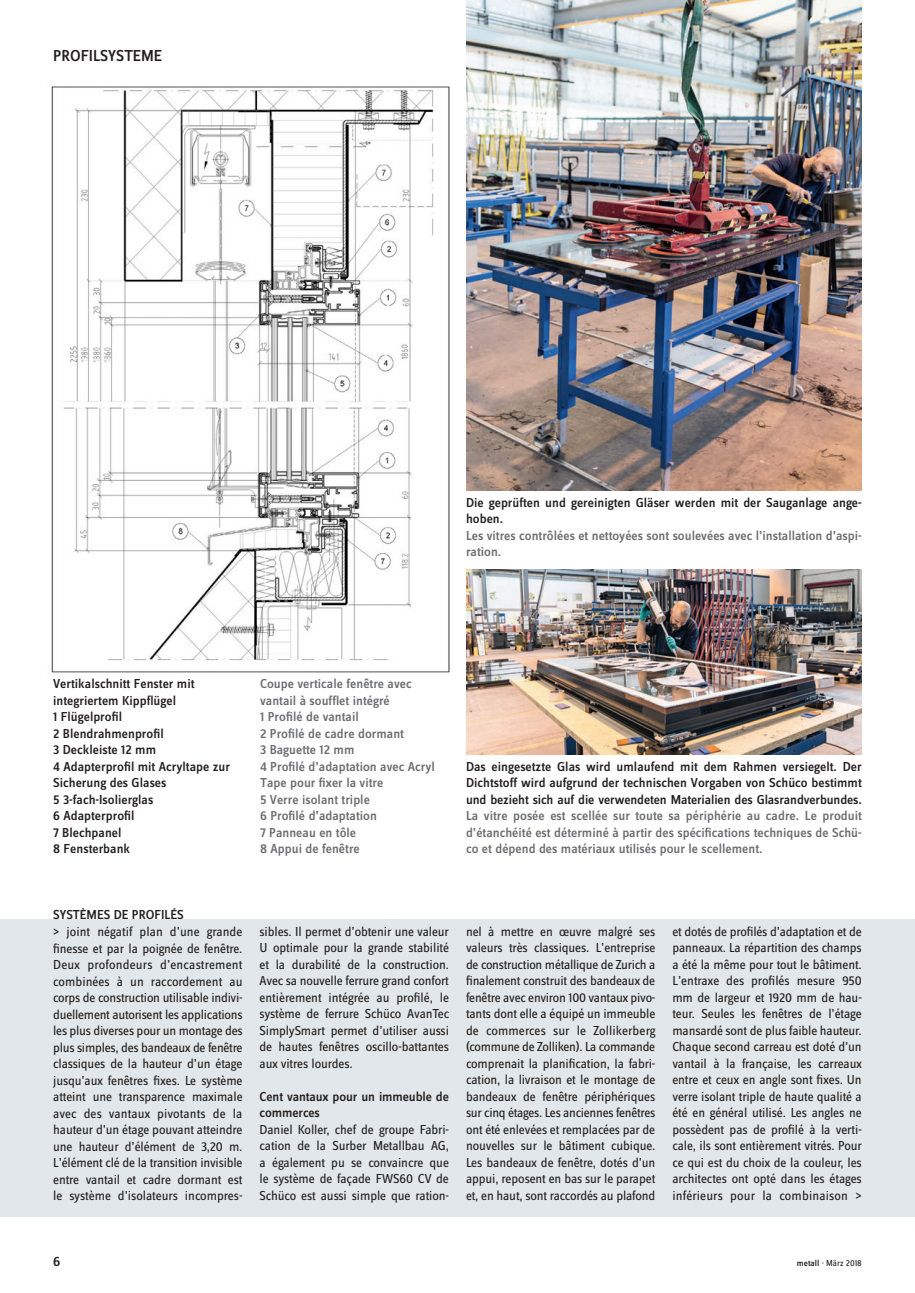
<style>
.page{position:relative;width:915px;height:1293px;background:#fff}
.page>*{position:absolute;margin:0;border:0;box-sizing:border-box;transform-origin:0 0}
.DE_rubrik_11{font:500 16.5px "Zine Sans Dis";color:#231f20}
.t1{font:500 14.25px "Zine Sans Dis";color:#231f20}
.FR_Grundtext_ohne_EZ{font:13.5px/16.5px "Zine Sans Dis";letter-spacing:-.01em;color:#231f20;text-align:justify}
.DE_Grundtext_o_EZ{font:500 13.5px/16.5px "Zine Sans Dis";color:#231f20}
.DE_Legende_9__medium{font:500 13.5px/16.5px "Zine Sans Dis";color:#6c6d70}
.DE_Grundtext_o_EZ-2{font:500 13.5px/16.5px "Zine Sans Dis";color:#6c6d70}
.FR_Grundtext_ohne_EZ-2{font:500 13.5px/16.5px "Zine Sans Dis";letter-spacing:-.01em;color:#231f20}
.FR_rubrik_9__med{font:500 13.5px "Zine Sans Dis";color:#231f20}
.t2{font:9px "Zine Sans Dis";color:#231f20}
.s1{color:#6c6d70}
.s2{font-weight:500}
</style>
<div class="page">
<div style="left:0;top:919px;width:914px;height:297px;background:#e1e7ea"></div>
<img style="left:51px;top:86px;width:399px;height:587px">
<img style="left:466px;top:0;width:395px;height:490px">
<img style="left:466px;top:570px;width:395px;height:184px">
<p class="DE_rubrik_11" style="left:53px;top:48px;width:110px">PROFILSYSTEME</p>
<p class="DE_Grundtext_o_EZ" style="left:466px;top:495px;width:397px">Die geprüften und gereinigten Gläser werden mit der Sauganlage ange&shy;hoben.</p>
<p class="DE_Grundtext_o_EZ-2" style="left:466px;top:528px;width:397px">Les vitres contrôlées et nettoyées sont soulevées avec l’installation d’aspi&shy;ration.</p>
<p class="DE_Grundtext_o_EZ" style="left:53px;top:676px;width:143px">Vertikalschnitt Fenster mit</p>
<p class="DE_Grundtext_o_EZ" style="left:53px;top:693px;width:124px">integriertem Kippflügel</p>
<p class="DE_Grundtext_o_EZ" style="left:53px;top:709px;width:70px">1 Flügelprofil</p>
<p class="DE_Grundtext_o_EZ" style="left:53px;top:726px;width:112px">2 Blendrahmenprofil</p>
<p class="DE_Grundtext_o_EZ" style="left:53px;top:742px;width:104px">3 Deckleiste 12 mm</p>
<p class="DE_Grundtext_o_EZ" style="left:53px;top:759px;width:178px">4 Adapterprofil mit Acryltape zur<br>Sicherung des Glases</p>
<p class="DE_Grundtext_o_EZ" style="left:53px;top:792px;width:102px">5 3-fach-Isolierglas</p>
<p class="DE_Grundtext_o_EZ" style="left:53px;top:808px;width:83px">6 Adapterprofil</p>
<p class="DE_Grundtext_o_EZ" style="left:53px;top:825px;width:70px">7 Blechpanel</p>
<p class="DE_Grundtext_o_EZ" style="left:53px;top:841px;width:78px">8 Fensterbank</p>
<p class="DE_Legende_9__medium" style="left:260px;top:676px;width:153px">Coupe verticale fenêtre avec</p>
<p class="DE_Legende_9__medium" style="left:260px;top:693px;width:131px">vantail à soufflet intégré</p>
<p class="DE_Legende_9__medium" style="left:260px;top:709px;width:100px">1 Profilé de vantail</p>
<p class="DE_Legende_9__medium" style="left:260px;top:726px;width:145px">2 Profilé de cadre dormant</p>
<p class="DE_Legende_9__medium" style="left:260px;top:742px;width:96px">3 Baguette 12 mm</p>
<p class="DE_Legende_9__medium" style="left:260px;top:759px;width:176px">4 Profilé d’adaptation avec Acryl<br>Tape pour fixer la vitre</p>
<p class="DE_Legende_9__medium" style="left:260px;top:792px;width:111px">5 Verre isolant triple</p>
<p class="DE_Legende_9__medium" style="left:260px;top:808px;width:118px">6 Profilé d’adaptation</p>
<p class="DE_Legende_9__medium" style="left:260px;top:825px;width:98px">7 Panneau en tôle</p>
<p class="DE_Legende_9__medium" style="left:260px;top:841px;width:101px">8 Appui de fenêtre</p>
<p class="DE_Grundtext_o_EZ" style="left:466px;top:759px;width:397px;text-align:justify">Das eingesetzte Glas wird umlaufend mit dem Rahmen versiegelt. Der Dichtstoff wird aufgrund der technischen Vorgaben von Schüco bestimmt und bezieht sich auf die verwendeten Materialien des Glasrandverbundes.<br><span class="s1">La vitre posée est scellée sur toute sa périphérie au cadre. Le produit d’étanchéité est déterminé à partir des spécifications techniques de Schü&shy;co et dépend des matériaux utilisés pour le scellement.</span></p>
<p class="FR_rubrik_9__med" style="left:53px;top:908px;width:132px">SYSTÈMES DE PROFILÉS</p>
<p class="FR_Grundtext_ohne_EZ" style="left:53px;top:924px;width:191px">&gt; joint négatif plan d’une grande finesse et par la poignée de fenêtre.<br>Deux profondeurs d’encastrement combinées à un raccordement au corps de construction utilisable indivi&shy;duellement autorisent les applications les plus diverses pour un montage des plus simples, des bandeaux de fenêtre classiques de la hauteur d’un étage jusqu’aux fenêtres fixes. Le système atteint une transparence maximale avec des vantaux pivotants de la hauteur d’un étage pouvant atteindre une hauteur d’élément de 3,20 m.<br>L’élément clé de la transition invisible entre vantail et cadre dormant est le système d’isolateurs incompres-</p>
<p class="FR_Grundtext_ohne_EZ" style="left:259px;top:924px;width:191px">sibles. Il permet d’obtenir une valeur U optimale pour la grande stabilité et la durabilité de la construction.<br>Avec sa nouvelle ferrure grand confort entièrement intégrée au profilé, le système de ferrure Schüco AvanTec SimplySmart permet d’utiliser aussi de hautes fenêtres oscillo-battantes aux vitres lourdes.</p>
<p class="FR_Grundtext_ohne_EZ-2" style="left:259px;top:1089px;width:191px">Cent vantaux pour un immeuble de commerces</p>
<p class="FR_Grundtext_ohne_EZ" style="left:259px;top:1122px;width:191px">Daniel Koller, chef de groupe Fabri&shy;cation de la Surber Metallbau AG, a également pu se convaincre que le système de façade FWS60 CV de Schüco est aussi simple que ration-</p>
<p class="FR_Grundtext_ohne_EZ" style="left:466px;top:924px;width:191px">nel à mettre en œuvre malgré ses valeurs très classiques. L’entreprise de construction métallique de Zurich a finalement construit des bandeaux de fenêtre avec environ 100 vantaux pivo&shy;tants dont elle a équipé un immeuble de commerces sur le Zollikerberg (commune de Zolliken). La commande comprenait la planification, la fabri&shy;cation, la livraison et le montage de bandeaux de fenêtre périphériques sur cinq étages. Les anciennes fenêtres ont été enlevées et remplacées par de nouvelles sur le bâtiment cubique.<br>Les bandeaux de fenêtre, dotés d’un appui, reposent en bas sur le parapet et, en haut, sont raccordés au plafond</p>
<p class="FR_Grundtext_ohne_EZ" style="left:672px;top:923px;width:191px">et dotés de profilés d’adaptation et de panneaux. La répartition des champs a été la même pour tout le bâtiment.<br>L’entraxe des profilés mesure 950 mm de largeur et 1920 mm de hau&shy;teur. Seules les fenêtres de l’étage mansardé sont de plus faible hauteur.<br>Chaque second carreau est doté d’un vantail à la française, les carreaux entre et ceux en angle sont fixes. Un verre isolant triple de haute qualité a été en général utilisé. Les angles ne possèdent pas de profilé à la verti&shy;cale, ils sont entièrement vitrés. Pour ce qui est du choix de la couleur, les architectes ont opté dans les étages inférieurs pour la combinaison &gt;</p>
<p class="t1" style="left:53px;top:1254px;width:9px">6</p>
<p class="t2" style="left:796px;top:1259px;width:66px"><span class="s2">metall</span> · März 2018</p>
</div>
